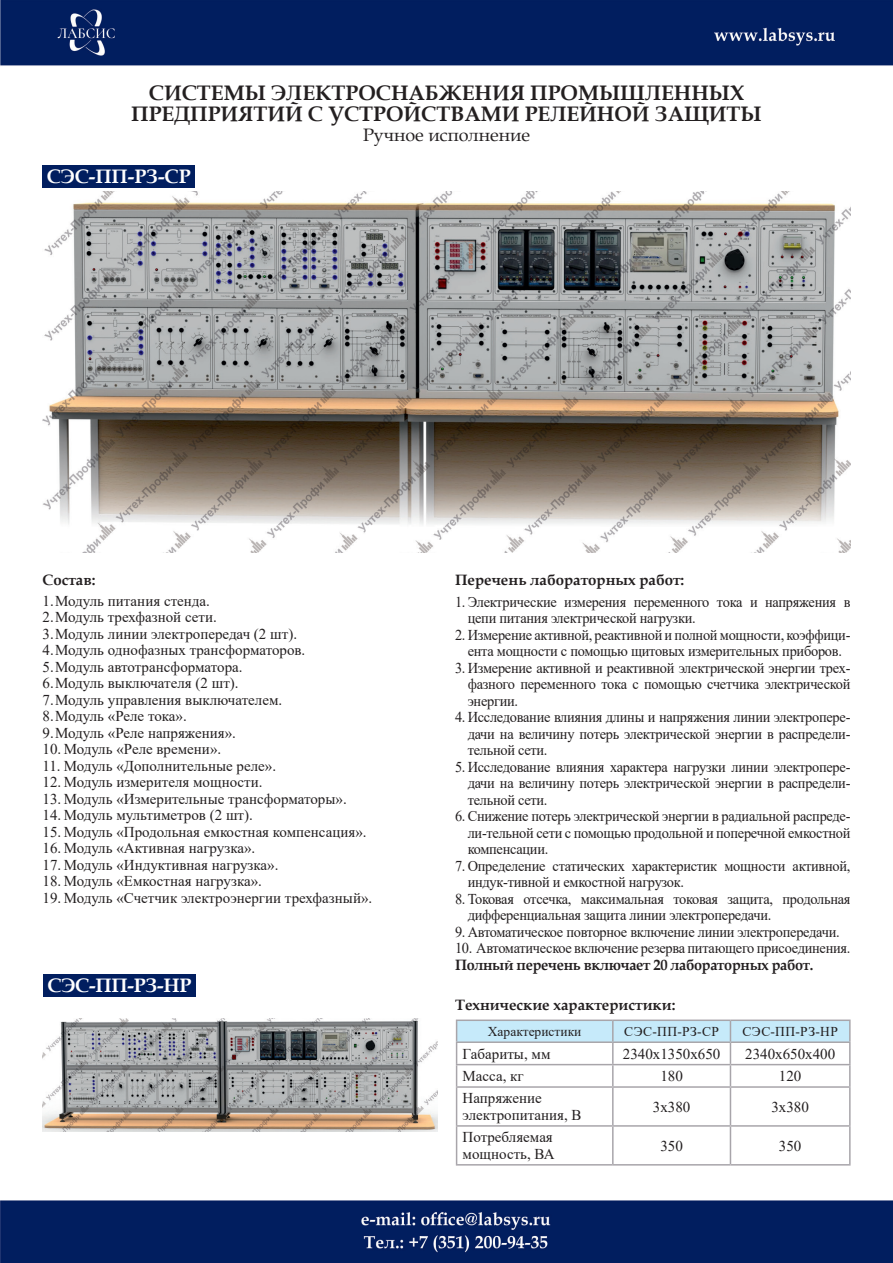
<style>
.page{position:relative;width:893px;height:1263px;background:#fff}
.page>*{position:absolute;margin:0;border:0;box-sizing:border-box;transform-origin:0 0}
.Подзаголовок_раздела{font:700 21px "Book Antiqua";color:#231f20}
.Заголовок_стенда__ко{font:700 19.5px "Book Antiqua";letter-spacing:-.005em;color:#fff}
.Подзаголовок_раздела-2{font:18px "Book Antiqua";color:#231f20}
.Основной_текст_табли{font:15px/16.5px "Times New Roman";letter-spacing:-.02em;color:#231f20;text-align:justify;scale:.96 1}
.Основной_текст_табли-2{font:15px/16.5px "Times New Roman";color:#231f20}
.Подзаголовок_в_текст{font:700 15px "Book Antiqua";color:#231f20}
.Основной_текст_табли-3{font:15px "Times New Roman";letter-spacing:-.02em;color:#231f20}
.Подзаголовок_в_текст-2{font:700 15px "Book Antiqua";letter-spacing:-.02em;color:#231f20;scale:.96 1}
.Заголовки_таблица{font:13.5px "Times New Roman";color:#231f20}
</style>
<div class="page">
<img style="left:0;top:0;width:893px;height:1263px">
<div style="left:43px;top:165px;width:152px;height:22px;background:#011e5f"></div>
<div style="left:43px;top:974px;width:153px;height:22px;background:#011e5f"></div>
<img style="left:43px;top:191px;width:807px;height:362px">
<hr style="left:456px;top:1019px;width:157px;height:2px;background:#a8a5aa">
<hr style="left:613px;top:1019px;width:117px;height:2px;background:#a8a5aa">
<hr style="left:730px;top:1019px;width:121px;height:2px;background:#a8a5aa">
<hr style="left:849px;top:1021px;width:2px;height:20px;background:#a8a5aa">
<hr style="left:730px;top:1041px;width:121px;height:2px;background:#a8a5aa">
<hr style="left:849px;top:1043px;width:2px;height:21px;background:#a8a5aa">
<hr style="left:730px;top:1064px;width:121px;height:1px;background:#a8a5aa">
<svg style="left:456px;top:1020px;width:394px;height:66px"></svg>
<hr style="left:849px;top:1065px;width:2px;height:21px;background:#a8a5aa">
<hr style="left:456px;top:1086px;width:157px;height:2px;background:#a8a5aa">
<hr style="left:456px;top:1088px;width:1px;height:37px;background:#a8a5aa">
<hr style="left:613px;top:1086px;width:117px;height:2px;background:#a8a5aa">
<hr style="left:612px;top:1088px;width:2px;height:37px;background:#a8a5aa">
<hr style="left:730px;top:1086px;width:121px;height:2px;background:#a8a5aa">
<hr style="left:730px;top:1088px;width:1px;height:37px;background:#a8a5aa">
<hr style="left:849px;top:1088px;width:2px;height:37px;background:#a8a5aa">
<hr style="left:456px;top:1125px;width:157px;height:2px;background:#a8a5aa">
<hr style="left:456px;top:1127px;width:1px;height:37px;background:#a8a5aa">
<hr style="left:613px;top:1125px;width:117px;height:2px;background:#a8a5aa">
<hr style="left:612px;top:1127px;width:2px;height:37px;background:#a8a5aa">
<hr style="left:730px;top:1125px;width:121px;height:2px;background:#a8a5aa">
<hr style="left:730px;top:1127px;width:1px;height:37px;background:#a8a5aa">
<hr style="left:849px;top:1127px;width:2px;height:37px;background:#a8a5aa">
<hr style="left:456px;top:1164px;width:157px;height:1px;background:#a8a5aa">
<hr style="left:613px;top:1164px;width:117px;height:1px;background:#a8a5aa">
<hr style="left:730px;top:1164px;width:121px;height:1px;background:#a8a5aa">
<img style="left:43px;top:1018px;width:395px;height:113px">
<p class="Подзаголовок_раздела" style="left:149px;top:79px;width:597px">СИСТЕМЫ ЭЛЕКТРОСНАБЖЕНИЯ ПРОМЫШЛЕННЫХ</p>
<p class="Подзаголовок_раздела" style="left:131px;top:100px;width:632px">ПРЕДПРИЯТИЙ С УСТРОЙСТВАМИ РЕЛЕЙНОЙ ЗАЩИТЫ</p>
<p class="Подзаголовок_раздела-2" style="left:363px;top:122px;width:168px">Ручное исполнение</p>
<p class="Заголовок_стенда__ко" style="left:47px;top:163px;width:145px">СЭС-ПП-РЗ-СР</p>
<p class="Подзаголовок_в_текст" style="left:43px;top:570px;width:55px">Состав:</p>
<p class="Основной_текст_табли-2" style="left:43px;top:592px;width:169px">1.Модуль питания стенда.</p>
<p class="Основной_текст_табли-2" style="left:43px;top:608px;width:176px">2.Модуль трехфазной сети.</p>
<p class="Основной_текст_табли-2" style="left:43px;top:625px;width:256px">3.Модуль линии электропередач (2 шт).</p>
<p class="Основной_текст_табли-2" style="left:43px;top:641px;width:264px">4.Модуль однофазных трансформаторов.</p>
<p class="Основной_текст_табли-2" style="left:43px;top:658px;width:202px">5.Модуль автотрансформатора.</p>
<p class="Основной_текст_табли-2" style="left:43px;top:674px;width:198px">6.Модуль выключателя (2 шт).</p>
<p class="Основной_текст_табли-2" style="left:43px;top:691px;width:241px">7.Модуль управления выключателем.</p>
<p class="Основной_текст_табли-3" style="left:43px;top:706px;width:146px">8.Модуль «Реле тока».</p>
<p class="Основной_текст_табли-2" style="left:43px;top:724px;width:195px">9.Модуль «Реле напряжения».</p>
<p class="Основной_текст_табли-2" style="left:43px;top:740px;width:180px">10. Модуль «Реле времени».</p>
<p class="Основной_текст_табли-2" style="left:43px;top:757px;width:235px">11. Модуль «Дополнительные реле».</p>
<p class="Основной_текст_табли-2" style="left:43px;top:773px;width:222px">12. Модуль измерителя мощности.</p>
<p class="Основной_текст_табли-2" style="left:43px;top:790px;width:306px">13. Модуль «Измерительные трансформаторы».</p>
<p class="Основной_текст_табли-2" style="left:43px;top:806px;width:212px">14. Модуль мультиметров (2 шт).</p>
<p class="Основной_текст_табли-2" style="left:43px;top:823px;width:326px">15. Модуль «Продольная емкостная компенсация».</p>
<p class="Основной_текст_табли-2" style="left:43px;top:839px;width:214px">16. Модуль «Активная нагрузка».</p>
<p class="Основной_текст_табли-2" style="left:43px;top:856px;width:237px">17. Модуль «Индуктивная нагрузка».</p>
<p class="Основной_текст_табли-2" style="left:43px;top:872px;width:221px">18. Модуль «Емкостная нагрузка».</p>
<p class="Основной_текст_табли-2" style="left:43px;top:889px;width:331px">19. Модуль «Счетчик электроэнергии трехфазный».</p>
<p class="Заголовок_стенда__ко" style="left:48px;top:972px;width:145px">СЭС-ПП-РЗ-НР</p>
<p class="Подзаголовок_в_текст" style="left:455px;top:570px;width:231px">Перечень лабораторных работ:</p>
<p class="Основной_текст_табли" style="left:468px;top:593px;width:400px;text-indent:-13px">1. Электрические измерения переменного тока и напряжения в цепи питания электрической нагрузки.</p>
<p class="Основной_текст_табли" style="left:455px;top:626px;width:413px;text-align:center">2. Измерение активной, реактивной и полной мощности, коэффици&shy;ента мощности с помощью щитовых измерительных приборов.</p>
<p class="Основной_текст_табли" style="left:468px;top:659px;width:400px;text-indent:-13px">3. Измерение активной и реактивной электрической энергии трех&shy;фазного переменного тока с помощью счетчика электрической энергии.</p>
<p class="Основной_текст_табли" style="left:468px;top:708px;width:400px;text-indent:-13px">4. Исследование влияния длины и напряжения линии электропере&shy;дачи на величину потерь электрической энергии в распредели&shy;тельной сети.</p>
<p class="Основной_текст_табли" style="left:468px;top:758px;width:400px;text-indent:-13px">5. Исследование влияния характера нагрузки линии электропере&shy;дачи на величину потерь электрической энергии в распредели&shy;тельной сети.</p>
<p class="Основной_текст_табли" style="left:468px;top:807px;width:400px;text-indent:-13px">6. Снижение потерь электрической энергии в радиальной распреде&shy;ли-тельной сети с помощью продольной и поперечной емкостной компенсации.</p>
<p class="Основной_текст_табли" style="left:468px;top:857px;width:400px;text-indent:-13px">7. Определение статических характеристик мощности активной, индук-тивной и емкостной нагрузок.</p>
<p class="Основной_текст_табли" style="left:468px;top:890px;width:400px;text-indent:-13px">8. Токовая отсечка, максимальная токовая защита, продольная дифференциальная защита линии электропередачи.</p>
<p class="Основной_текст_табли" style="left:455px;top:923px;width:402px">9. Автоматическое повторное включение линии электропередачи.</p>
<p class="Основной_текст_табли" style="left:455px;top:939px;width:413px">10. Автоматическое включение резерва питающего присоединения.</p>
<p class="Подзаголовок_в_текст-2" style="left:455px;top:954px;width:375px">Полный перечень включает 20 лабораторных работ.</p>
<p class="Подзаголовок_в_текст" style="left:455px;top:995px;width:222px">Технические характеристики:</p>
<p class="Заголовки_таблица" style="left:488px;top:1022px;width:95px">Характеристики</p>
<p class="Заголовки_таблица" style="left:624px;top:1022px;width:96px">СЭС-ПП-РЗ-СР</p>
<p class="Заголовки_таблица" style="left:742px;top:1022px;width:97px">СЭС-ПП-РЗ-НР</p>
<p class="Основной_текст_табли-2" style="left:463px;top:1045px;width:89px">Габариты, мм</p>
<p class="Основной_текст_табли-2" style="left:623px;top:1045px;width:99px">2340х1350х650</p>
<p class="Основной_текст_табли-2" style="left:745px;top:1045px;width:91px">2340х650х400</p>
<p class="Основной_текст_табли-3" style="left:463px;top:1065px;width:63px">Масса, кг</p>
<p class="Основной_текст_табли-3" style="left:660px;top:1065px;width:24px">180</p>
<p class="Основной_текст_табли-3" style="left:779px;top:1065px;width:24px">120</p>
<p class="Основной_текст_табли-2" style="left:463px;top:1090px;width:81px">Напряжение</p>
<p class="Основной_текст_табли-2" style="left:463px;top:1106px;width:121px">электропитания, В</p>
<p class="Основной_текст_табли-3" style="left:653px;top:1096px;width:39px">3x380</p>
<p class="Основной_текст_табли-3" style="left:771px;top:1096px;width:39px">3x380</p>
<p class="Основной_текст_табли-2" style="left:463px;top:1128px;width:93px">Потребляемая мощность, ВА</p>
<p class="Основной_текст_табли-3" style="left:660px;top:1135px;width:24px">350</p>
<p class="Основной_текст_табли-3" style="left:779px;top:1135px;width:24px">350</p>
</div>
